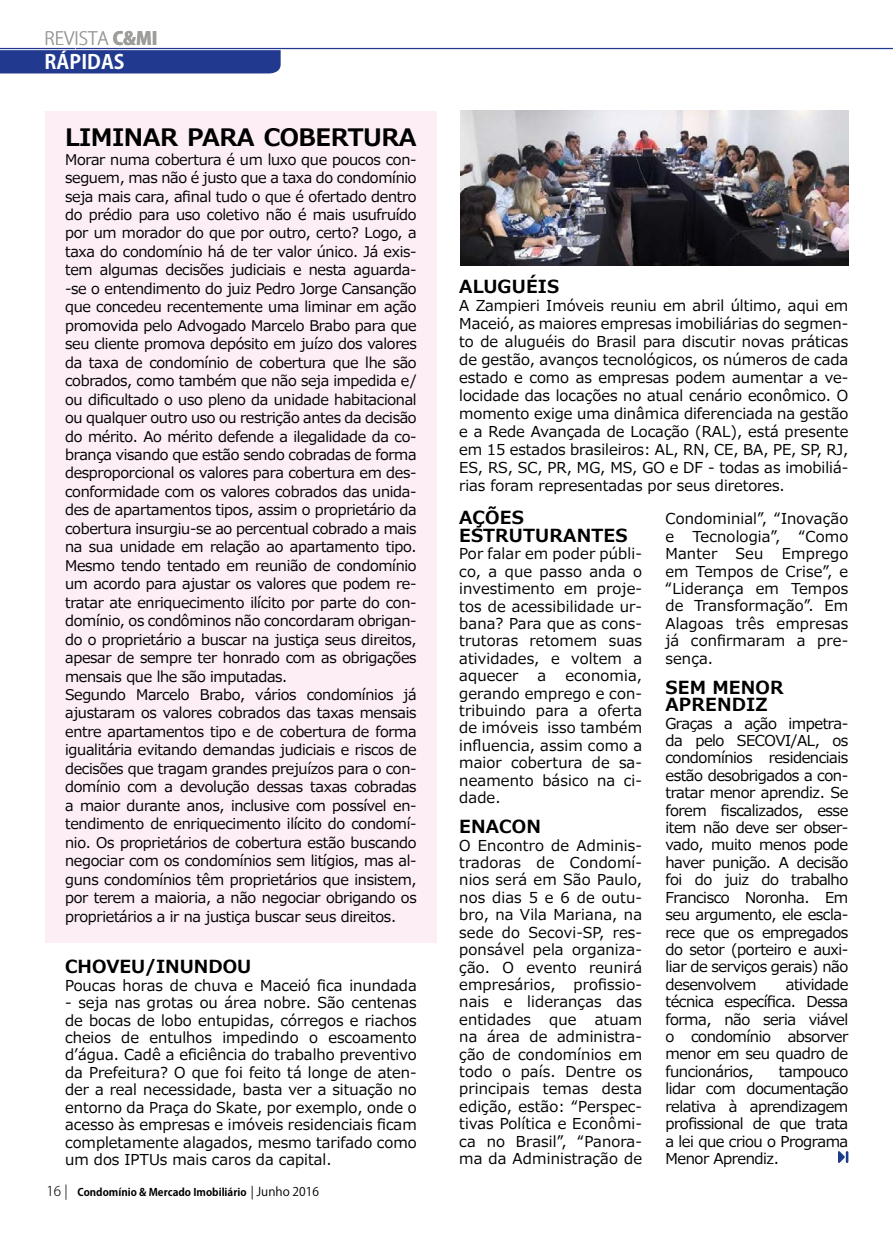
<style>
.page{position:relative;width:893px;height:1234px;background:#fff}
.page>*{position:absolute;margin:0;border:0;box-sizing:border-box;transform-origin:0 0}
.t1{font:700 24px "Meiryo";letter-spacing:-.02em;color:#000}
.t2{font:700 19.5px "Koz Go Pr 6 N";color:#fff}
.t3{font:700 18px/17.4px "Meiryo UI";letter-spacing:.01em;color:#000}
.t4{font:300 18px "Koz Go Pr 6 N";color:#9d9d9c}
.t5{font:15px/17.4px "Meiryo UI";color:#000;text-align:justify}
.t6{font:14.7px/18.5px "Meiryo";letter-spacing:-.02em;color:#000}
.t7{font:700 10.5px "Koz Go Pr 6 N";color:#000}
.s1{font-weight:800}
.s2{font-weight:300;font-size:13.5px}
.s3{font-weight:400;font-size:12px}
</style>
<div class="page">
<div style="left:45px;top:111px;width:391px;height:831px;background:#fdeef6"></div>
<svg style="left:838px;top:1151px;width:10px;height:11px"></svg>
<hr style="left:76px;top:48px;width:817px;height:1px;background:#213a8f">
<hr style="left:0;top:48px;width:75px;height:1px;background:#213a8f">
<div style="left:0;top:50px;width:281px;height:23px;background:#213a8f"></div>
<img style="left:460px;top:111px;width:388px;height:155px">
<p class="t4" style="left:45px;top:28px;width:114px">REVISTA <span class="s1">C&amp;MI</span></p>
<h2 class="t2" style="left:45px;top:51px;width:81px">RÁPIDAS</h2>
<h1 class="t1" style="left:65px;top:120px;width:353px">LIMINAR PARA COBERTURA</h1>
<p class="t6" style="left:65px;top:151px;width:353px">Morar numa cobertura é um luxo que poucos con&shy;seguem, mas não é justo que a taxa do condomínio seja mais cara, afinal tudo o que é ofertado dentro do prédio para uso coletivo não é mais usufruído por um morador do que por outro, certo? Logo, a taxa do condomínio há de ter valor único. Já exis&shy;tem algumas decisões judiciais e nesta aguarda--se o entendimento do juiz Pedro Jorge Cansanção que concedeu recentemente uma liminar em ação promovida pelo Advogado Marcelo Brabo para que seu cliente promova depósito em juízo dos valores da taxa de condomínio de cobertura que lhe são cobrados, como também que não seja impedida e/ ou dificultado o uso pleno da unidade habitacional ou qualquer outro uso ou restrição antes da decisão do mérito. Ao mérito defende a ilegalidade da co&shy;brança visando que estão sendo cobradas de forma desproporcional os valores para cobertura em des&shy;conformidade com os valores cobrados das unida&shy;des de apartamentos tipos, assim o proprietário da cobertura insurgiu-se ao percentual cobrado a mais na sua unidade em relação ao apartamento tipo.<br>Mesmo tendo tentado em reunião de condomínio um acordo para ajustar os valores que podem re&shy;tratar ate enriquecimento ilícito por parte do con&shy;domínio, os condôminos não concordaram obrigan&shy;do o proprietário a buscar na justiça seus direitos, apesar de sempre ter honrado com as obrigações mensais que lhe são imputadas.<br>Segundo Marcelo Brabo, vários condomínios já ajustaram os valores cobrados das taxas mensais entre apartamentos tipo e de cobertura de forma igualitária evitando demandas judiciais e riscos de decisões que tragam grandes prejuízos para o con&shy;domínio com a devolução dessas taxas cobradas a maior durante anos, inclusive com possível en&shy;tendimento de enriquecimento ilícito do condomí&shy;nio. Os proprietários de cobertura estão buscando negociar com os condomínios sem litígios, mas al&shy;guns condomínios têm proprietários que insistem, por terem a maioria, a não negociar obrigando os proprietários a ir na justiça buscar seus direitos.</p>
<p class="t3" style="left:65px;top:958px;width:188px">CHOVEU/INUNDOU</p>
<p class="t5" style="left:65px;top:977px;width:353px">Poucas horas de chuva e Maceió fica inundada</p>
<p class="t5" style="left:65px;top:994px;width:353px">- seja nas grotas ou área nobre. São centenas de bocas de lobo entupidas, córregos e riachos cheios de entulhos impedindo o escoamento d’água. Cadê a eficiência do trabalho preventivo da Prefeitura? O que foi feito tá longe de aten&shy;der a real necessidade, basta ver a situação no entorno da Praça do Skate, por exemplo, onde o acesso às empresas e imóveis residenciais ficam completamente alagados, mesmo tarifado como um dos IPTUs mais caros da capital.</p>
<p class="t7" style="left:46px;top:1185px;width:274px"><span class="s2">16 |</span> Condomínio &amp; Mercado Imobiliário <span class="s3">| Junho 2016</span></p>
<p class="t3" style="left:459px;top:278px;width:102px">ALUGUÉIS</p>
<p class="t5" style="left:459px;top:297px;width:391px;line-height:18px">A Zampieri Imóveis reuniu em abril último, aqui em Maceió, as maiores empresas imobiliárias do segmen&shy;to de aluguéis do Brasil para discutir novas práticas de gestão, avanços tecnológicos, os números de cada estado e como as empresas podem aumentar a ve&shy;locidade das locações no atual cenário econômico. O momento exige uma dinâmica diferenciada na gestão e a Rede Avançada de Locação (RAL), está presente em 15 estados brasileiros: AL, RN, CE, BA, PE, SP, RJ, ES, RS, SC, PR, MG, MS, GO e DF - todas as imobiliá&shy;rias foram representadas por seus diretores.</p>
<p class="t3" style="left:459px;top:510px;width:170px">AÇÕES<br>ESTRUTURANTES</p>
<p class="t5" style="left:459px;top:546px;width:184px">Por falar em poder públi&shy;co, a que passo anda o investimento em proje&shy;tos de acessibilidade ur&shy;bana? Para que as cons&shy;trutoras retomem suas atividades, e voltem a aquecer</p>
<p class="t5" style="left:459px;top:667px;width:184px;text-indent:106px">economia, gerando emprego e con&shy;tribuindo para a oferta de imóveis isso também influencia, assim como a maior cobertura de sa&shy;neamento básico na ci&shy;dade.</p>
<p class="t3" style="left:459px;top:818px;width:83px">ENACON</p>
<p class="t5" style="left:459px;top:837px;width:184px">O Encontro de Adminis&shy;tradoras de Condomí&shy;nios será em São Paulo, nos dias 5 e 6 de outu&shy;bro, na Vila Mariana, na sede do Secovi-SP, res&shy;ponsável pela organiza&shy;ção. O evento reunirá empresários, profissio&shy;nais e lideranças das entidades que atuam na área de administra&shy;ção de condomínios em todo o país. Dentre os principais temas desta edição, estão: “Perspec&shy;tivas Política e Econômi&shy;ca no Brasil”, “Panora&shy;ma da Administração de</p>
<p class="t5" style="left:537px;top:667px;width:10px">a</p>
<p class="t5" style="left:665px;top:511px;width:184px">Condominial”, “Inovação e Tecnologia”, “Como Manter Seu Emprego em Tempos de Crise”, e “Liderança em Tempos de Transformação”. Em Alagoas três empresas já confirmaram a pre&shy;sença.</p>
<p class="t3" style="left:665px;top:679px;width:120px">SEM MENOR<br>APRENDIZ</p>
<p class="t5" style="left:665px;top:715px;width:184px">Graças a ação impetra&shy;da pelo SECOVI/AL, os condomínios residenciais estão desobrigados a con&shy;tratar menor aprendiz. Se forem fiscalizados, esse item não deve ser obser&shy;vado, muito menos pode haver punição. A decisão foi do juiz do trabalho Francisco Noronha. Em seu argumento, ele escla&shy;rece que os empregados do setor (porteiro e auxi&shy;liar de serviços gerais) não desenvolvem</p>
<p class="t5" style="left:665px;top:976px;width:184px;text-indent:120px">atividade técnica específica. Dessa forma, não seria viável o condomínio absorver menor em seu quadro de funcionários,</p>
<p class="t5" style="left:665px;top:1063px;width:184px;text-indent:113px">tampouco lidar com documentação relativa à aprendizagem profissional de que trata a lei que criou o Programa Menor Aprendiz.</p>
</div>
